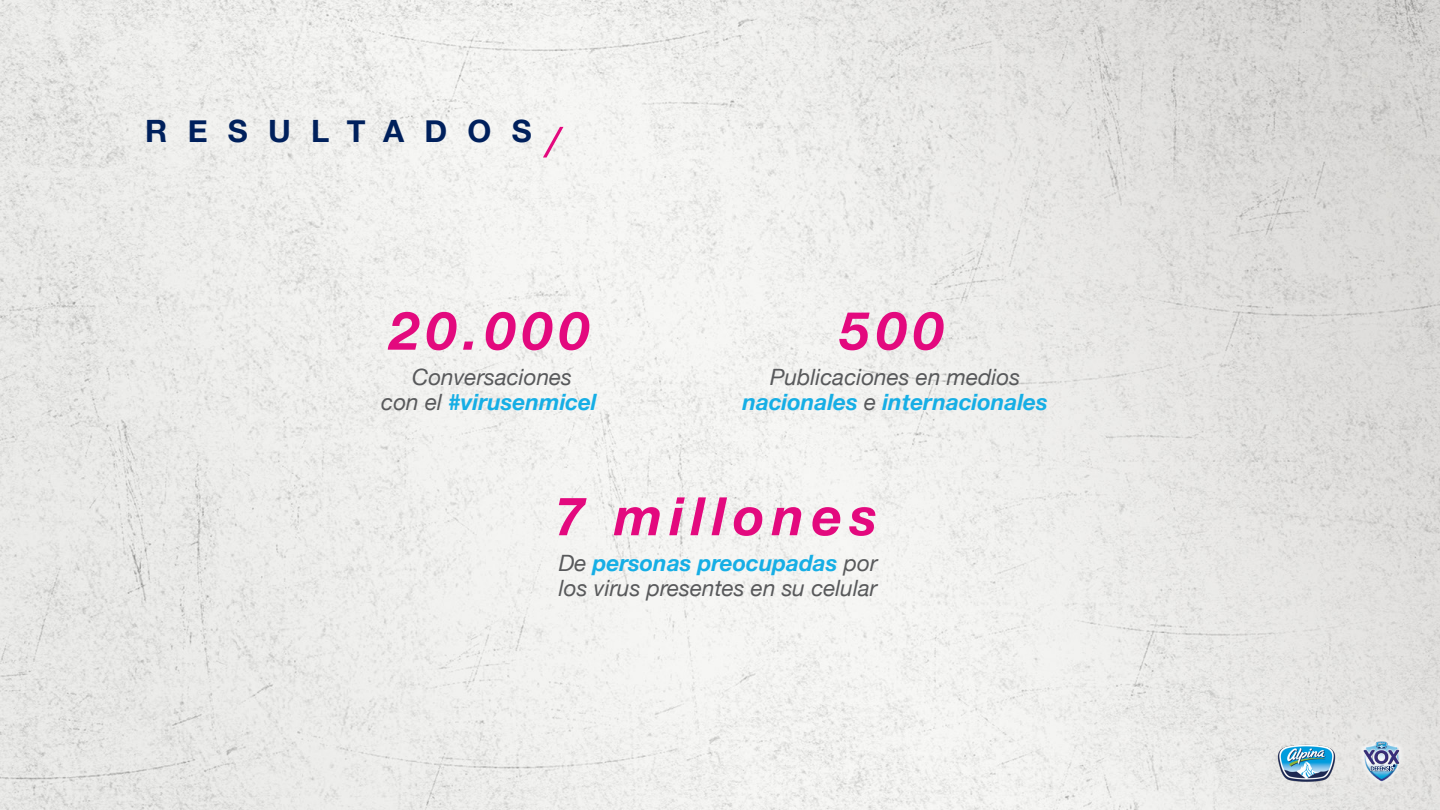
<style>
.page{position:relative;width:1440px;height:810px;background:#fff}
.page>*{position:absolute;margin:0;border:0;box-sizing:border-box;transform-origin:0 0}
.t1{font:italic 700 53.03px "Helvetica Neue";letter-spacing:.14em;color:#e3097e}
.t2{font:700 30.75px "Helvetica Neue";letter-spacing:.66em;color:#00205c}
.t3{font:italic 22.5px/25.1px "Helvetica Neue";color:#58595b;text-align:center}
.t4{font:italic 700 22.5px/25.1px "Helvetica Neue";color:#16aee5;text-align:center}
.s1{font-weight:700;color:#16aee5}
.s2{font-weight:400;color:#58595b}
</style>
<div class="page">
<img style="left:0;top:0;width:1440px;height:810px">
<img style="left:1359px;top:738px;width:46px;height:48px">
<svg style="left:1370px;top:765px;width:25px;height:6px"></svg>
<svg style="left:1376px;top:741px;width:12px;height:8px"></svg>
<img style="left:1270px;top:733px;width:74px;height:57px">
<svg style="left:543px;top:127px;width:20px;height:31px"></svg>
<h2 class="t2" style="left:145px;top:107px;width:388px">RESULTADOS</h2>
<h1 class="t1" style="left:390px;top:289px;width:201px">20.000</h1>
<p class="t3" style="left:381px;top:366px;width:217px">Conversaciones<br>con el <span class="s1">#virusenmicel</span></p>
<h1 class="t1" style="left:840px;top:289px;width:105px">500</h1>
<p class="t4" style="left:742px;top:365px;width:307px"><span class="s2">Publicaciones en medios </span>nacionales <span class="s2">e</span> internacionales</p>
<h1 class="t1" style="left:555px;top:475px;width:323px">7 millones</h1>
<p class="t3" style="left:559px;top:551px;width:320px;text-align:left">De <span class="s1">personas preocupadas</span> por los virus presentes en su celular</p>
</div>
